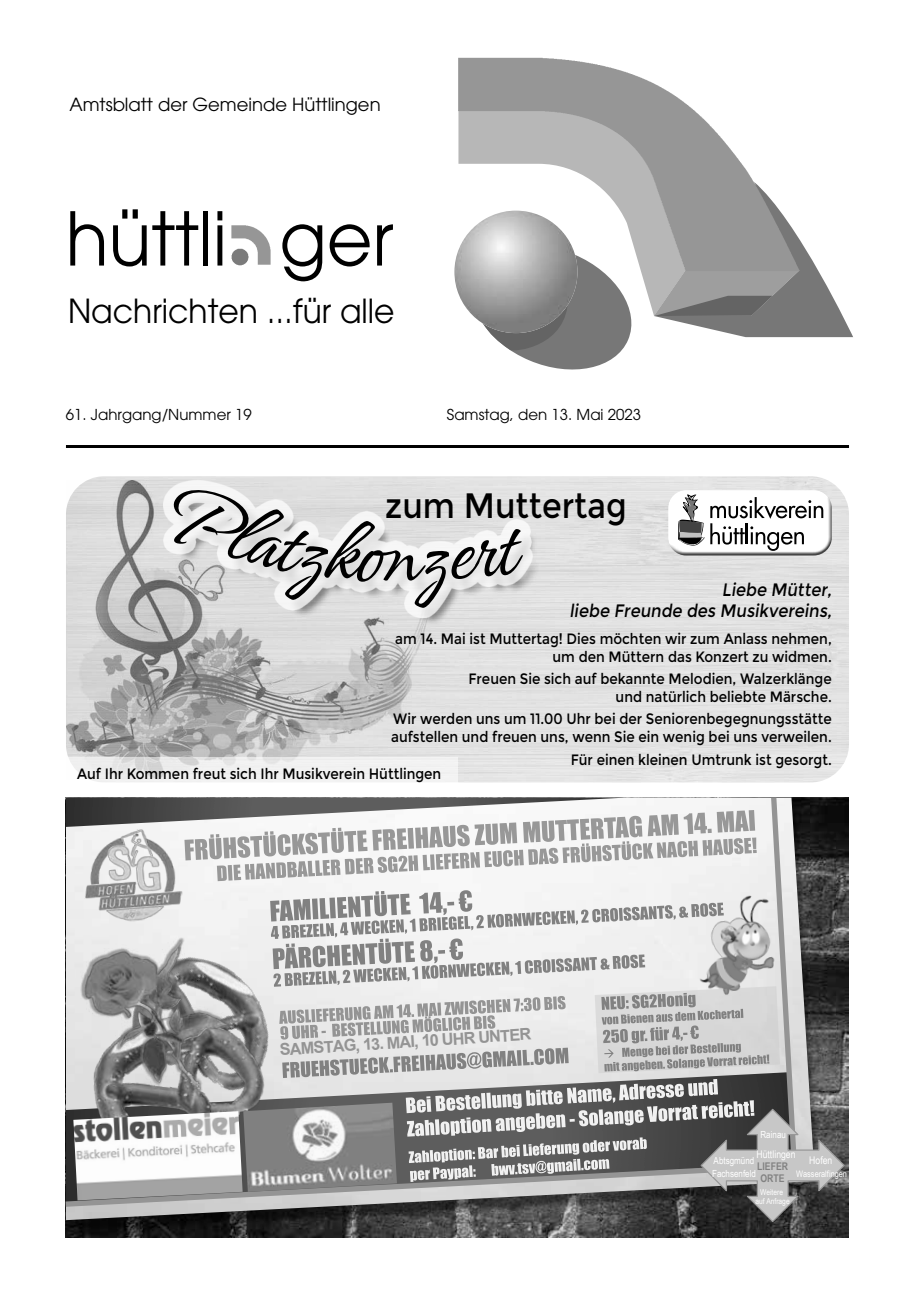
<style>
.page{position:relative;width:915px;height:1297px;background:#fff}
.page>*{position:absolute;margin:0;border:0;box-sizing:border-box;transform-origin:0 0}
.t1{font:73.5px "Avant Garde";color:#000;scale:.95 1}
.t2{font:35.25px "Montserrat";color:#000;scale:.9 1}
.t3{font:33px "Avant Garde";color:#000;scale:.95 1}
.t4{font:18px/21.6px "Montserrat";color:#000;text-align:right;scale:.9 1}
.t5{font:18px "Avant Garde";color:#000}
.t6{font:700 16.35px "Arial";color:#949494}
.t7{font:15px/18px "Montserrat";color:#000;text-align:right;scale:.9 1}
.t8{font:15px "Avant Garde";color:#000}
.t9{font:10.5px "Arial Narrow";color:#fff}
.t10{font:700 10.5px/12.8px "Arial Narrow";color:#818181;text-align:center}
.t11{font:9.75px "Arial Narrow";letter-spacing:.005em;color:#fff}
.t12{font:9px "Arial Narrow";color:#fff}
.t13{font:8.1px/9.8px "Arial Narrow";color:#fff;text-align:center}
</style>
<div class="page">
<hr style="left:66px;top:445px;width:782px;height:3px;background:#000">
<img style="left:231px;top:225px;width:40px;height:40px">
<img style="left:231px;top:244px;width:21px;height:22px">
<svg style="left:475px;top:250px;width:377px;height:120px"></svg>
<img style="left:458px;top:57px;width:348px;height:234px">
<img style="left:454px;top:211px;width:123px;height:122px;border-radius:61px">
<img style="left:66px;top:800px;width:758px;height:436px">
<svg style="left:66px;top:798px;width:733px;height:412px"></svg>
<svg style="left:66px;top:798px;width:690px;height:83px"></svg>
<div style="left:184px;top:897px;width:86px;height:98px;background:#f0f0f0"></div>
<img style="left:66px;top:995px;width:204px;height:199px">
<img style="left:79px;top:826px;width:105px;height:99px">
<img style="left:73px;top:1111px;width:169px;height:89px">
<img style="left:243px;top:1103px;width:27px;height:89px">
<img style="left:677px;top:884px;width:123px;height:6px">
<svg style="left:270px;top:890px;width:575px;height:333px"></svg>
<img style="left:66px;top:925px;width:176px;height:185px">
<img style="left:66px;top:926px;width:174px;height:182px">
<img style="left:66px;top:930px;width:170px;height:173px">
<img style="left:66px;top:480px;width:363px;height:277px">
<div style="left:666px;top:496px;width:166px;height:61px;background:#000;opacity:.75"></div>
<svg style="left:68px;top:757px;width:389px;height:25px;fill:#f1f1f1"></svg>
<div style="left:176px;top:492px;width:364px;height:134px;background:#000;opacity:.75"></div>
<div style="left:163px;top:479px;width:370px;height:139px;background:#fff;opacity:.75"></div>
<svg style="left:159px;top:478px;width:367px;height:130px"></svg>
<p class="t5" style="left:69px;top:93px;width:313px">Amtsblatt der Gemeinde Hüttlingen</p>
<h1 class="t1" style="left:66px;top:195px;width:346px">hüttli ger</h1>
<h3 class="t3" style="left:68px;top:291px;width:345px">Nachrichten ...für alle</h3>
<p class="t8" style="left:66px;top:406px;width:187px">61. Jahrgang/Nummer 19</p>
<p class="t8" style="left:446px;top:406px;width:196px">Samstag, den 13. Mai 2023</p>
<h2 class="t2" style="left:385px;top:485px;width:270px">zum Muttertag</h2>
<p class="t4" style="left:569px;top:579px;width:296px">Liebe Mütter,<br>liebe Freunde des Musikvereins,</p>
<p class="t7" style="left:395px;top:630px;width:486px">am 14. Mai ist Muttertag! Dies möchten wir zum Anlass nehmen, um den Müttern das Konzert zu widmen.</p>
<p class="t7" style="left:468px;top:670px;width:405px">Freuen Sie sich auf bekannte Melodien, Walzerklänge und natürlich beliebte Märsche.</p>
<p class="t7" style="left:391px;top:710px;width:491px;text-align:left">Wir werden uns um 11.00 Uhr bei der Seniorenbegegnungsstätte aufstellen und freuen uns, wenn Sie ein wenig bei uns verweilen.</p>
<p class="t7" style="left:570px;top:750px;width:291px">Für einen kleinen Umtrunk ist gesorgt.</p>
<p class="t7" style="left:77px;top:765px;width:406px">Auf Ihr Kommen freut sich Ihr Musikverein Hüttlingen</p>
<p class="t6" style="left:279px;top:1039px;width:253px;rotate:-4deg">SAMSTAG, 13. MAI, 10 UHR UNTER</p>
<p class="t11" style="left:760px;top:1128px;width:27px">Rainau</p>
<p class="t9" style="left:756px;top:1146px;width:41px">Hüttlingen</p>
<p class="t10" style="left:757px;top:1159px;width:32px">LIEFER<br>ORTE</p>
<p class="t9" style="left:809px;top:1152px;width:25px">Hofen</p>
<p class="t11" style="left:713px;top:1153px;width:42px">Abtsgmünd</p>
<p class="t11" style="left:712px;top:1167px;width:45px">Fachsenfeld</p>
<p class="t12" style="left:795px;top:1167px;width:52px">Wasseralfingen</p>
<p class="t13" style="left:755px;top:1186px;width:36px">Weitere<br>auf Anfrage</p>
</div>
